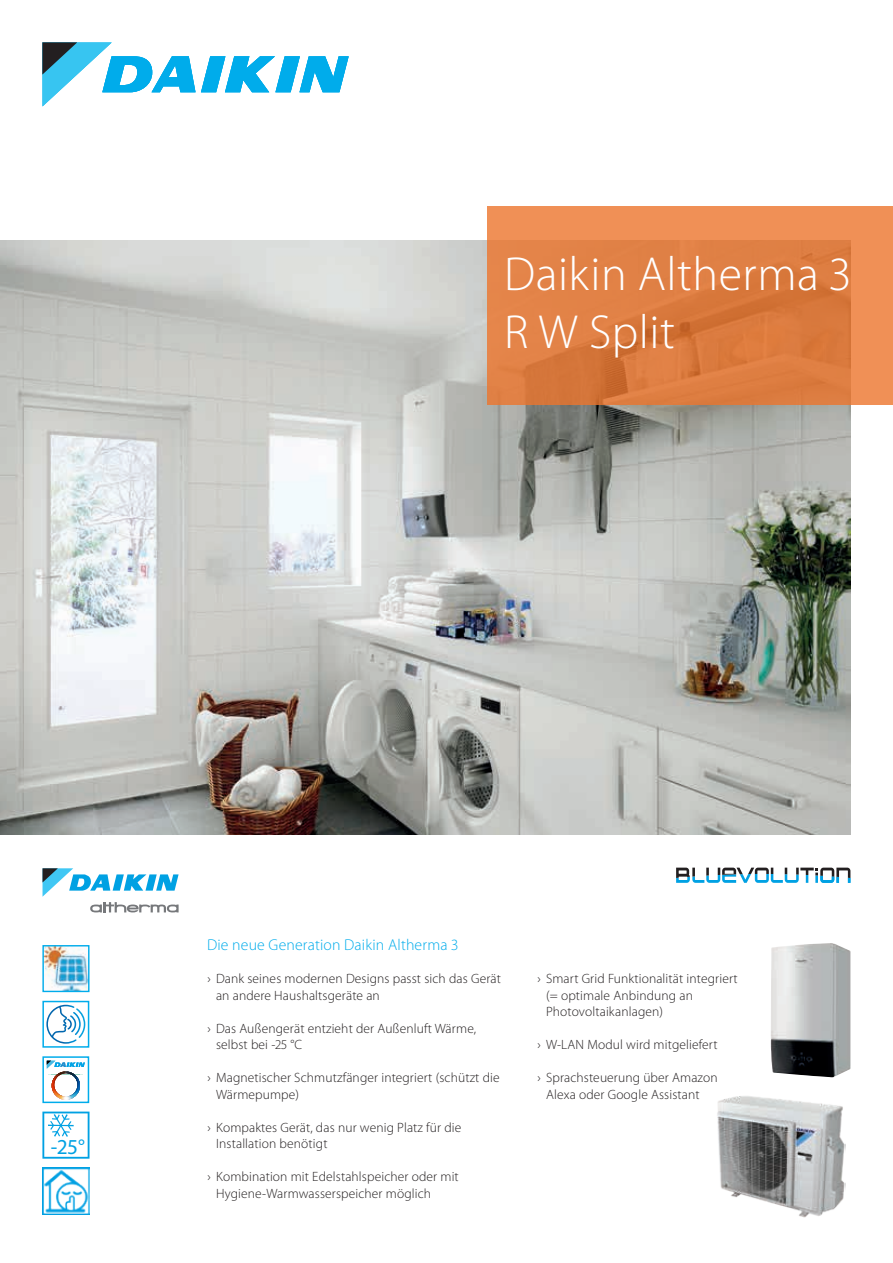
<style>
.page{position:relative;width:893px;height:1263px;background:#fff}
.page>*{position:absolute;margin:0;border:0;box-sizing:border-box;transform-origin:0 0}
.t1{font:300 48px/57.6px "Myriad Pro";letter-spacing:.01em;color:#fff}
.t2{font:21.3px "Myriad Pro";color:#00a1e3}
.t3{font:300 15.75px "Myriad Pro";letter-spacing:.01em;color:#00aceb}
.t4{font:300 13.5px/16.5px "Myriad Pro";letter-spacing:.01em;color:#231f20}
</style>
<div class="page">
<svg style="left:43px;top:43px;width:306px;height:63px"></svg>
<svg style="left:43px;top:868px;width:136px;height:44px"></svg>
<img style="left:0;top:241px;width:850px;height:593px">
<img style="left:771px;top:943px;width:80px;height:134px">
<img style="left:717px;top:1096px;width:128px;height:122px">
<svg style="left:676px;top:868px;width:174px;height:15px"></svg>
<svg style="left:487px;top:207px;width:406px;height:198px;background:#e18146"></svg>
<svg style="left:47px;top:1061px;width:38px;height:39px"></svg>
<div style="left:42px;top:1056px;width:47px;height:47px;border:2px solid #00aceb"></div>
<svg style="left:42px;top:1111px;width:48px;height:48px"></svg>
<img style="left:42px;top:1167px;width:48px;height:48px">
<svg style="left:46px;top:1005px;width:39px;height:39px"></svg>
<div style="left:42px;top:1001px;width:47px;height:47px;border:2px solid #00aceb"></div>
<img style="left:44px;top:947px;width:44px;height:43px">
<div style="left:42px;top:945px;width:48px;height:47px;border:1px solid #00aceb"></div>
<h1 class="t1" style="left:504px;top:246px;width:348px">Daikin Altherma 3<br>R W Split</h1>
<h2 class="t2" style="left:51px;top:1134px;width:36px">-25°</h2>
<p class="t3" style="left:207px;top:936px;width:252px">Die neue Generation Daikin Altherma 3</p>
<p class="t4" style="left:216px;top:970px;width:286px;text-indent:-9px">› Dank seines modernen Designs passt sich das Gerät an andere Haushaltsgeräte an</p>
<p class="t4" style="left:216px;top:1020px;width:262px;text-indent:-9px">› Das Außengerät entzieht der Außenluft Wärme, selbst bei -25 °C</p>
<p class="t4" style="left:216px;top:1069px;width:285px;text-indent:-9px">› Magnetischer Schmutzfänger integriert (schützt die<br>Wärmepumpe)</p>
<p class="t4" style="left:216px;top:1119px;width:247px;text-indent:-9px">› Kompaktes Gerät, das nur wenig Platz für die<br>Installation benötigt</p>
<p class="t4" style="left:216px;top:1168px;width:244px;text-indent:-9px">› Kombination mit Edelstahlspeicher oder mit<br>Hygiene-Warmwasserspeicher möglich</p>
<p class="t4" style="left:546px;top:970px;width:193px;text-indent:-9px">› Smart Grid Funktionalität integriert (= optimale Anbindung an<br>Photovoltaikanlagen)</p>
<p class="t4" style="left:537px;top:1036px;width:182px">› W-LAN Modul wird mitgeliefert</p>
<p class="t4" style="left:546px;top:1069px;width:173px;text-indent:-9px">› Sprachsteuerung über Amazon<br>Alexa oder Google Assistant</p>
</div>
